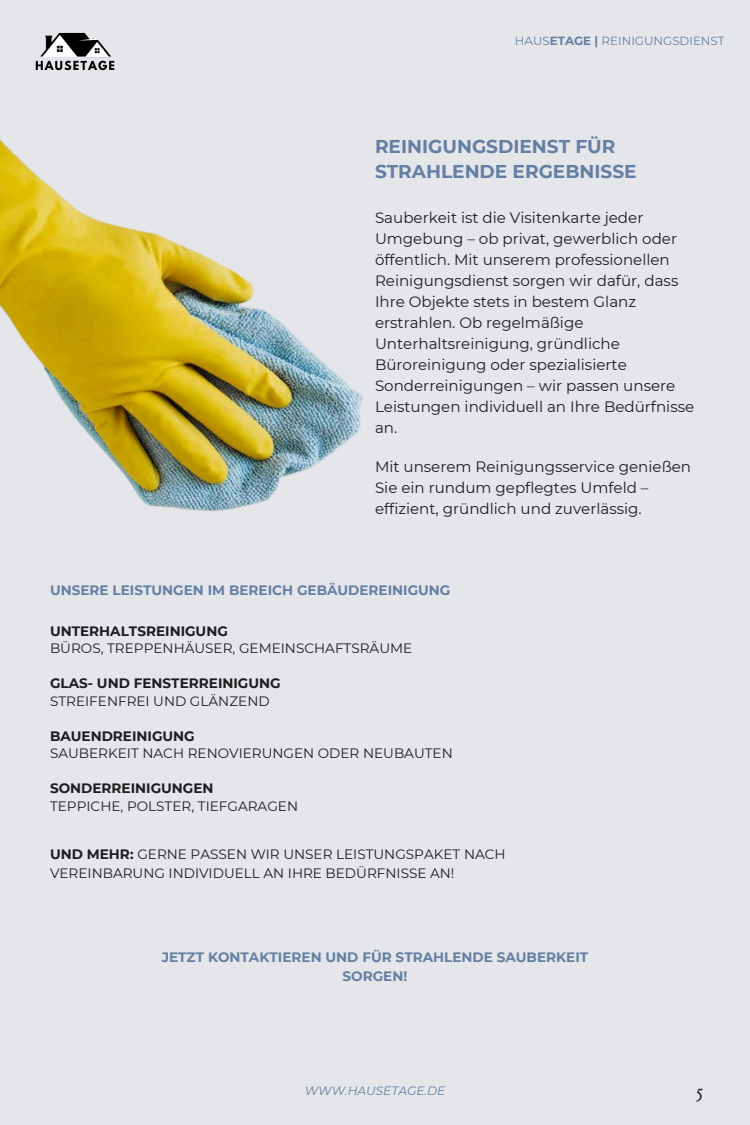
<style>
.page{position:relative;width:750px;height:1125px;background:#e5e6e9}
.page>*{position:absolute;margin:0;border:0;box-sizing:border-box;transform-origin:0 0}
.t1{font:700 18.52px/25.9px "Montserrat";color:#647fa4}
.t2{font:italic 18.32px "Rosario";color:#1d1d1f}
.t3{font:15.1px/21px "Montserrat";color:#1d1d1f}
.t4{font:13.62px/18.9px "Montserrat";color:#1d1d1f}
.t5{font:700 13.62px/18.9px "Montserrat";color:#647fa4;text-align:center}
.t6{font:700 13.62px "Montserrat";color:#1d1d1f}
.t7{font:italic 12.12px "Montserrat";color:#647fa4}
.t8{font:11.88px "Montserrat";color:#647fa4}
.s1{font-weight:700}
</style>
<div class="page">
<img style="left:0;top:139px;width:363px;height:372px">
<img style="left:35px;top:32px;width:80px;height:39px">
<h3 class="t8" style="left:515px;top:33px;width:211px">HAUS<span class="s1">ETAGE |</span> REINIGUNGSDIENST</h3>
<p class="t1" style="left:375px;top:133px;width:263px">REINIGUNGSDIENST FÜR<br>STRAHLENDE ERGEBNISSE</p>
<p class="t3" style="left:375px;top:207px;width:321px">Sauberkeit ist die Visitenkarte jeder Umgebung – ob privat, gewerblich oder öffentlich. Mit unserem professionellen Reinigungsdienst sorgen wir dafür, dass Ihre Objekte stets in bestem Glanz erstrahlen. Ob regelmäßige Unterhaltsreinigung, gründliche Büroreinigung oder spezialisierte Sonderreinigungen – wir passen unsere Leistungen individuell an Ihre Bedürfnisse an.</p>
<h1 class="t3" style="left:375px;top:456px;width:318px">Mit unserem Reinigungsservice genießen<br>Sie ein rundum gepflegtes Umfeld – effizient, gründlich und zuverlässig.</h1>
<h4 class="t5" style="left:50px;top:581px;width:402px">UNSERE LEISTUNGEN IM BEREICH GEBÄUDEREINIGUNG</h4>
<h4 class="t6" style="left:50px;top:622px;width:179px">UNTERHALTSREINIGUNG</h4>
<h2 class="t4" style="left:50px;top:639px;width:364px">BÜROS, TREPPENHÄUSER, GEMEINSCHAFTSRÄUME</h2>
<h2 class="t6" style="left:50px;top:675px;width:232px">GLAS- UND FENSTERREINIGUNG</h2>
<h3 class="t4" style="left:50px;top:692px;width:221px">STREIFENFREI UND GLÄNZEND</h3>
<h2 class="t6" style="left:50px;top:728px;width:146px">BAUENDREINIGUNG</h2>
<h3 class="t4" style="left:50px;top:744px;width:404px">SAUBERKEIT NACH RENOVIERUNGEN ODER NEUBAUTEN</h3>
<h2 class="t6" style="left:50px;top:780px;width:165px">SONDERREINIGUNGEN</h2>
<h3 class="t4" style="left:50px;top:796px;width:250px">TEPPICHE, POLSTER, TIEFGARAGEN</h3>
<h2 class="t4" style="left:50px;top:844px;width:457px"><span class="s1">UND MEHR:</span> GERNE PASSEN WIR UNSER LEISTUNGSPAKET NACH<br>VEREINBARUNG INDIVIDUELL AN IHRE BEDÜRFNISSE AN!</h2>
<h3 class="t5" style="left:162px;top:948px;width:428px">JETZT KONTAKTIEREN UND FÜR STRAHLENDE SAUBERKEIT<br>SORGEN!</h3>
<h2 class="t7" style="left:305px;top:1083px;width:142px">WWW.HAUSETAGE.DE</h2>
<p class="t2" style="left:697px;top:1080px;width:8px">5</p>
</div>
